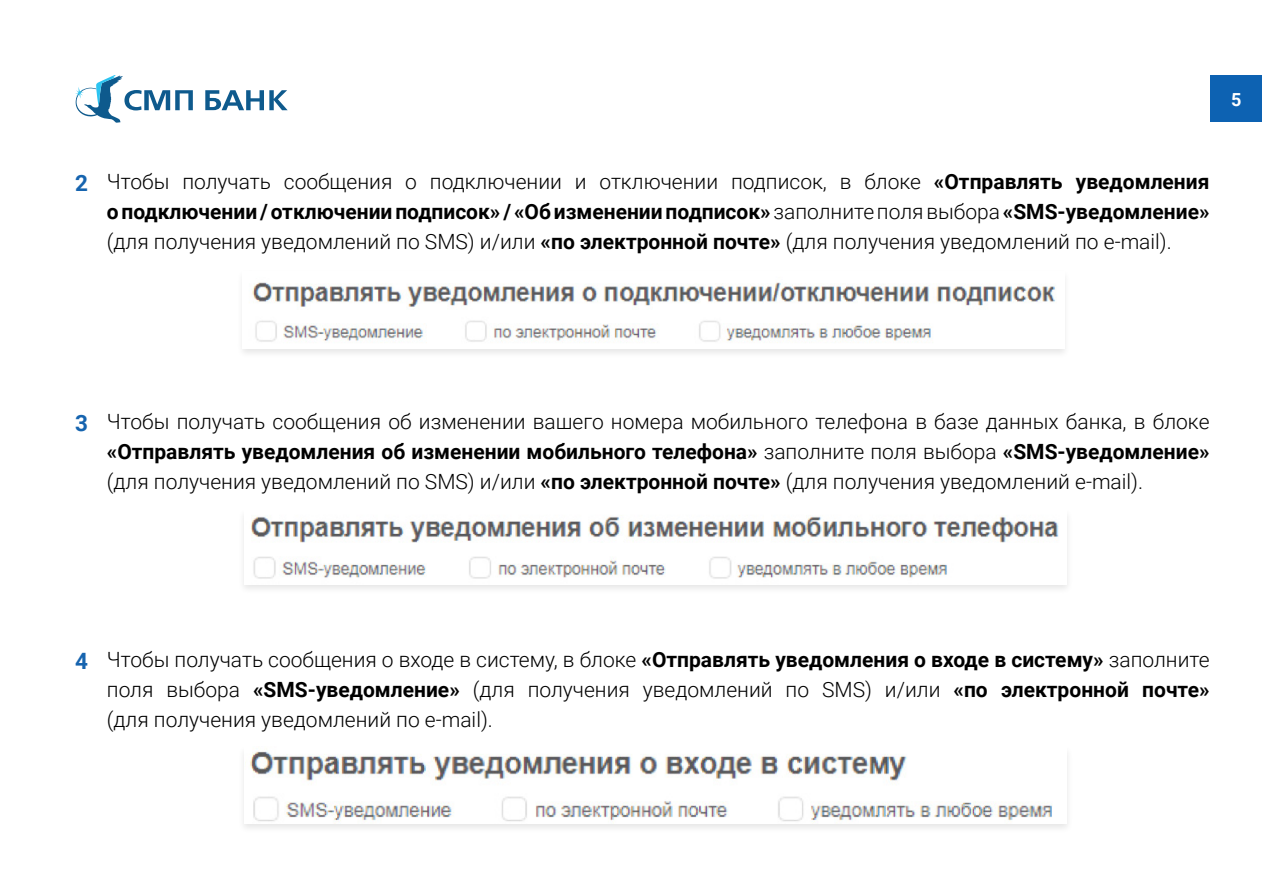
<style>
.page{position:relative;width:1263px;height:893px;background:#fff}
.page>*{position:absolute;margin:0;border:0;box-sizing:border-box;transform-origin:0 0}
.t1{font:700 22.5px "Roboto";color:#1664af}
.t2{font:300 21px/30px "Roboto";color:#000;text-align:justify}
.t3{font:700 18px "Roboto";color:#fff}
.s1{font-weight:700}
</style>
<div class="page">
<div style="left:1210px;top:76px;width:52px;height:46px;background:#0d62b2"></div>
<svg style="left:205px;top:90px;width:83px;height:20px"></svg>
<svg style="left:75px;top:75px;width:118px;height:48px"></svg>
<div style="left:237px;top:269px;width:833px;height:90px;background:#000;opacity:.1"></div>
<img style="left:243px;top:271px;width:821px;height:77px">
<div style="left:238px;top:507px;width:835px;height:88px;background:#000;opacity:.1"></div>
<img style="left:244px;top:509px;width:822px;height:75px">
<div style="left:238px;top:745px;width:835px;height:89px;background:#000;opacity:.1"></div>
<img style="left:244px;top:747px;width:822px;height:76px">
<p class="t3" style="left:1231px;top:86px;width:12px">5</p>
<p class="t1" style="left:75px;top:167px;width:14px">2</p>
<p class="t2" style="left:107px;top:166px;width:1104px">Чтобы получать сообщения о подключении и отключении подписок, в блоке <span class="s1">«Отправлять уведомления о подключении / отключении подписок» / «Об изменении подписок»</span> заполните поля выбора <span class="s1">«SMS-уведомление» </span>(для получения уведомлений по SMS) и/или <span class="s1">«по электронной почте»</span> (для получения уведомлений по e-mail).</p>
<p class="t1" style="left:75px;top:408px;width:14px">3</p>
<p class="t2" style="left:107px;top:406px;width:1104px">Чтобы получать сообщения об изменении вашего номера мобильного телефона в базе данных банка, в блоке <span class="s1">«Отправлять уведомления об изменении мобильного телефона»</span> заполните поля выбора <span class="s1">«SMS-уведомление» </span>(для получения уведомлений по SMS) и/или <span class="s1">«по электронной почте»</span> (для получения уведомлений e-mail).</p>
<p class="t1" style="left:75px;top:645px;width:14px">4</p>
<p class="t2" style="left:107px;top:643px;width:1104px">Чтобы получать сообщения о входе в систему, в блоке <span class="s1">«Отправлять уведомления о входе в систему»</span> заполните поля выбора <span class="s1">«SMS-уведомление»</span> (для получения уведомлений по SMS) и/или <span class="s1">«по электронной почте» </span>(для получения уведомлений по e-mail).</p>
</div>
